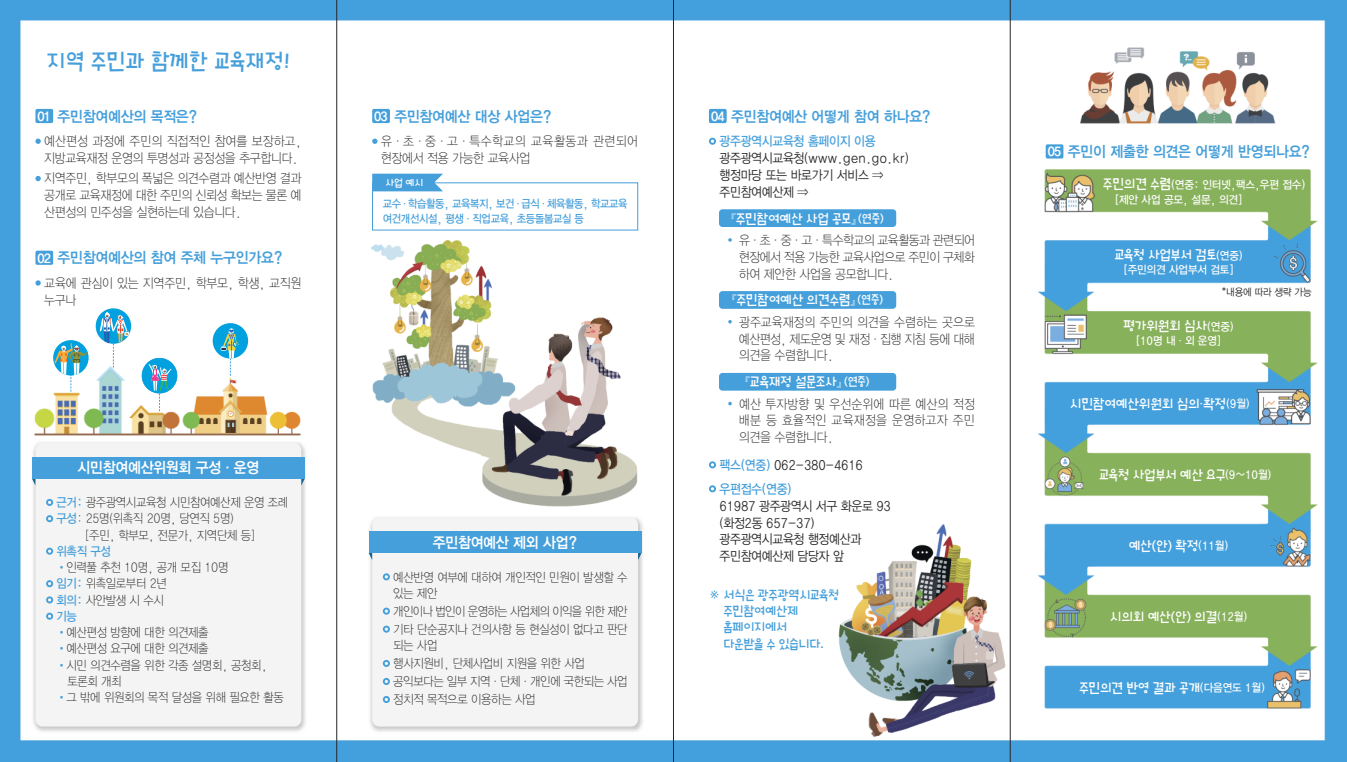
<style>
.page{position:relative;width:1347px;height:762px;background:#fff}
.page>*{position:absolute;margin:0;border:0;box-sizing:border-box;transform-origin:0 0}
.t1{font:21.25px "Hoon Junglebook R";color:#459fdb}
.t2{font:15px "YDVYGO Std 145";letter-spacing:-.015em;color:#459fdb;scale:.93 1}
.t3{font:15px "YDVYGO Std 145";letter-spacing:-.015em;color:#fff;scale:.93 1}
.t4{font:13.12px/16.9px "YDVYGO Std 115";letter-spacing:-.025em;color:#272627;text-align:justify;scale:.9 1}
.t5{font:13.12px "Hoon Junglebook R";letter-spacing:-.025em;color:#fff}
.t6{font:13.12px/16.9px "YDVYGO Std 125";letter-spacing:-.025em;color:#272627;scale:.9 1}
.t7{font:13.12px/16.9px "YDVYGO Std 115";letter-spacing:.045em;color:#272627;scale:.9 1}
.t8{font:13.12px "YDVYGO Std 135";letter-spacing:-.025em;color:#459fdb;scale:.9 1}
.t9{font:12.5px/16.2px "YDVYGO Std 115";letter-spacing:-.025em;color:#272627;scale:.9 1}
.t10{font:12.5px/18px "YDVYGO Std 115";letter-spacing:-.05em;color:#272627;scale:.9 1}
.t11{font:12.5px/16.2px "Hoon Junglebook R";letter-spacing:-.025em;color:#459fdb}
.t12{font:12.5px "YDVYGO Std 135";letter-spacing:-.025em;color:#459fdb;scale:.9 1}
.t13{font:11.25px/14.8px "YDVYGO Std 135";letter-spacing:-.015em;color:#fff;scale:.93 1}
.t14{font:11.25px/15px "YDVYGO Std 135";letter-spacing:-.025em;color:#459fdb;scale:.9 1}
.t15{font:10px "YDVYGO Std 125";letter-spacing:-.015em;color:#272627;scale:.93 1}
.t16{font:10px "Hoon Junglebook R";color:#fff}
.s1{font-size:12.5px;color:#fff}
.s2{font-family:"YDVYGO Std 135";color:#459fdb}
.s3{color:#459fdb}
.s4{font-size:11.25px}
.s5{font-family:"Hoon Junglebook R";font-size:13.12px}
.s6{font-family:"YDVYGO Std 135";font-size:11.25px}
</style>
<div class="page">
<img style="left:0;top:0;width:1346px;height:762px">
<img style="left:30px;top:439px;width:280px;height:297px">
<div style="left:35px;top:443px;width:266px;height:283px;background:#f4f4f4;border-radius:7px"></div>
<svg style="left:35px;top:139px;width:6px;height:5px"></svg>
<svg style="left:35px;top:176px;width:6px;height:5px"></svg>
<svg style="left:46px;top:499px;width:7px;height:7px"></svg>
<svg style="left:46px;top:515px;width:7px;height:7px"></svg>
<svg style="left:46px;top:548px;width:7px;height:7px"></svg>
<svg style="left:46px;top:580px;width:7px;height:7px"></svg>
<svg style="left:46px;top:596px;width:7px;height:7px"></svg>
<svg style="left:46px;top:613px;width:7px;height:7px"></svg>
<svg style="left:32px;top:478px;width:3px;height:7px"></svg>
<svg style="left:301px;top:478px;width:4px;height:7px"></svg>
<div style="left:32px;top:457px;width:273px;height:21px;background:#459fdb"></div>
<img style="left:367px;top:514px;width:280px;height:222px">
<div style="left:372px;top:517px;width:266px;height:209px;background:#f4f4f4;border-radius:7px"></div>
<svg style="left:383px;top:573px;width:7px;height:7px"></svg>
<svg style="left:383px;top:607px;width:7px;height:8px"></svg>
<svg style="left:383px;top:625px;width:7px;height:8px"></svg>
<svg style="left:383px;top:660px;width:7px;height:7px"></svg>
<svg style="left:383px;top:678px;width:7px;height:7px"></svg>
<svg style="left:383px;top:696px;width:7px;height:7px"></svg>
<svg style="left:369px;top:553px;width:3px;height:7px"></svg>
<svg style="left:638px;top:553px;width:3px;height:7px"></svg>
<div style="left:369px;top:531px;width:272px;height:22px;background:#459fdb"></div>
<div style="left:35px;top:109px;width:18px;height:14px;background:#459fdb;border-radius:2px"></div>
<svg style="left:372px;top:139px;width:5px;height:5px"></svg>
<div style="left:372px;top:109px;width:18px;height:14px;background:#459fdb;border-radius:2px"></div>
<svg style="left:709px;top:461px;width:7px;height:7px"></svg>
<svg style="left:709px;top:485px;width:7px;height:7px"></svg>
<svg style="left:728px;top:238px;width:4px;height:4px"></svg>
<svg style="left:709px;top:138px;width:7px;height:7px"></svg>
<div style="left:719px;top:291px;width:177px;height:18px;background:#459fdb;border-radius:4px"></div>
<div style="left:719px;top:209px;width:177px;height:18px;background:#459fdb;border-radius:4px"></div>
<div style="left:719px;top:373px;width:177px;height:18px;background:#459fdb;border-radius:4px"></div>
<svg style="left:728px;top:320px;width:4px;height:3px"></svg>
<svg style="left:728px;top:402px;width:4px;height:3px"></svg>
<div style="left:709px;top:109px;width:17px;height:14px;background:#459fdb;border-radius:2px"></div>
<svg style="left:35px;top:280px;width:6px;height:6px"></svg>
<div style="left:35px;top:251px;width:18px;height:14px;background:#459fdb;border-radius:2px"></div>
<div style="left:1045px;top:144px;width:18px;height:14px;background:#459fdb;border-radius:2px"></div>
<svg style="left:53px;top:340px;width:36px;height:35px"></svg>
<svg style="left:54px;top:343px;width:35px;height:49px"></svg>
<div style="left:96px;top:308px;width:35px;height:36px;background:#00a1de;border-radius:50%"></div>
<svg style="left:100px;top:312px;width:29px;height:56px"></svg>
<div style="left:142px;top:358px;width:35px;height:35px;background:#00a1de;border-radius:50%"></div>
<svg style="left:149px;top:364px;width:22px;height:47px"></svg>
<div style="left:213px;top:323px;width:35px;height:35px;background:#00a1de;border-radius:50%"></div>
<svg style="left:221px;top:328px;width:19px;height:48px"></svg>
<hr style="left:336px;top:0;width:1px;height:762px;background:#272627">
<hr style="left:673px;top:0;width:1px;height:762px;background:#272627">
<hr style="left:1010px;top:0;width:1px;height:762px;background:#272627">
<svg style="left:372px;top:174px;width:71px;height:17px"></svg>
<h1 class="t1" style="left:47px;top:51px;width:245px">지역 주민과 함께한 교육재정!</h1>
<p class="t2" style="left:37px;top:108px;width:174px"><span class="s1">01</span> 주민참여예산의 목적은?</p>
<p class="t4" style="left:44px;top:133px;width:287px">예산편성 과정에 주민의 직접적인 참여를 보장하고, 지방교육재정 운영의 투명성과 공정성을 추구합니다.</p>
<p class="t4" style="left:44px;top:171px;width:287px">지역주민, 학부모의 폭넓은 의견수렴과 예산반영 결과 공개로 교육재정에 대한 주민의 신뢰성 확보는 물론 예 산편성의 민주성을 실현하는데 있습니다.</p>
<p class="t2" style="left:37px;top:250px;width:265px"><span class="s1">02</span> 주민참여예산의 참여 주체 누구인가요?</p>
<p class="t4" style="left:44px;top:275px;width:287px">교육에 관심이 있는 지역주민, 학부모, 학생, 교직원 누구나</p>
<p class="t3" style="left:78px;top:460px;width:197px">시민참여예산위원회 구성·운영</p>
<p class="t9" style="left:57px;top:495px;width:259px"><span class="s2">근거:</span> 광주광역시교육청 시민참여예산제 운영 조례</p>
<p class="t9" style="left:57px;top:511px;width:198px"><span class="s2">구성</span>: 25명(위촉직 20명, 당연직 5명)</p>
<p class="t9" style="left:85px;top:527px;width:190px">[주민, 학부모, 전문가, 지역단체 등]</p>
<p class="t12" style="left:57px;top:545px;width:62px">위촉직 구성</p>
<p class="t9" style="left:56px;top:560px;width:193px"><span class="s3">•</span>인력풀 추천 10명, 공개 모집 10명 <span class="s2">임기:</span> 위촉일로부터 2년<br><span class="s2">회의:</span> 사안발생 시 수시</p>
<p class="t12" style="left:57px;top:610px;width:24px">기능</p>
<p class="t9" style="left:56px;top:625px;width:171px"><span class="s3">•</span>예산편성 방향에 대한 의견제출</p>
<p class="t9" style="left:56px;top:641px;width:171px"><span class="s3">•</span>예산편성 요구에 대한 의견제출</p>
<p class="t9" style="left:67px;top:657px;width:223px;text-indent:-11px"><span class="s3">•</span>시민 의견수렴을 위한 각종 설명회, 공청회, 토론회 개최</p>
<p class="t9" style="left:56px;top:690px;width:254px"><span class="s3">•</span>그 밖에 위원회의 목적 달성을 위해 필요한 활동</p>
<p class="t2" style="left:374px;top:108px;width:193px"><span class="s1">03</span> 주민참여예산 대상 사업은?</p>
<p class="t7" style="left:381px;top:133px;width:287px">유·초·중·고·특수학교의 교육활동과 관련되어 현장에서 적용 가능한 교육사업</p>
<p class="t16" style="left:385px;top:178px;width:39px">사업 예시</p>
<p class="t14" style="left:383px;top:197px;width:273px">교수·학습활동, 교육복지, 보건·급식·체육활동, 학교교육 여건개선시설, 평생·직업교육, 초등돌봄교실 등</p>
<p class="t3" style="left:433px;top:535px;width:157px">주민참여예산 제외 사업?</p>
<p class="t9" style="left:393px;top:569px;width:262px">예산반영 여부에 대하여 개인적인 민원이 발생할 수 있는 제안</p>
<p class="t10" style="left:393px;top:603px;width:262px">개인이나 법인이 운영하는 사업체의 이익을 위한 제안 기타 단순공지나 건의사항 등 현실성이 없다고 판단</p>
<p class="t9" style="left:393px;top:637px;width:262px;line-height:18px">되는 사업<br>행사지원비, 단체사업비 지원을 위한 사업 공익보다는 일부 지역·단체·개인에 국한되는 사업 정치적 목적으로 이용하는 사업</p>
<p class="t2" style="left:710px;top:108px;width:238px"><span class="s1">04</span> 주민참여예산 어떻게 참여 하나요?</p>
<p class="t8" style="left:719px;top:135px;width:175px">광주광역시교육청 홈페이지 이용</p>
<p class="t6" style="left:719px;top:150px;width:212px">광주광역시교육청(www.gen.go.kr) 행정마당 또는 바로가기 서비스 ⇒ 주민참여예산제 ⇒</p>
<p class="t4" style="left:739px;top:232px;width:264px">유·초·중·고·특수학교의 교육활동과 관련되어 현장에서 적용 가능한 교육사업으로 주민이 구체화 하여 제안한 사업을 공모합니다.</p>
<p class="t4" style="left:739px;top:314px;width:264px">광주교육재정의 주민의 의견을 수렴하는 곳으로 예산편성, 제도운영 및 재정·집행 지침 등에 대해 의견을 수렴합니다.</p>
<p class="t4" style="left:739px;top:396px;width:264px">예산 투자방향 및 우선순위에 따른 예산의 적정 배분 등 효율적인 교육재정을 운영하고자 주민 의견을 수렴합니다.</p>
<p class="t6" style="left:719px;top:457px;width:161px"><span class="s2">팩스(연중)</span> 062-380-4616</p>
<p class="t8" style="left:719px;top:482px;width:82px">우편접수(연중)</p>
<p class="t6" style="left:719px;top:498px;width:192px">61987 광주광역시 서구 화운로 93 (화정2동 657-37) 광주광역시교육청 행정예산과 주민참여예산제 담당자 앞</p>
<p class="t11" style="left:723px;top:587px;width:117px;text-indent:-15px">※ 서식은 광주광역시교육청 주민참여예산제 홈페이지에서<br>다운받을 수 있습니다.</p>
<p class="t5" style="left:731px;top:212px;width:154px">『주민참여예산 사업 공모』 <span class="s4">(연중)</span></p>
<p class="t5" style="left:732px;top:294px;width:153px">『주민참여예산 의견수렴』 <span class="s4">(연중)</span></p>
<p class="t5" style="left:745px;top:376px;width:125px">『교육재정 설문조사』 <span class="s4">(연중)</span></p>
<p class="t2" style="left:1047px;top:144px;width:284px"><span class="s1">05</span> 주민이 제출한 의견은 어떻게 반영되나요?</p>
<p class="t13" style="left:1115px;top:178px;width:206px;text-indent:-12px"><span class="s5">주민의견 수렴</span>(연중: 인터넷,팩스,우편 접수) [제안 사업 공모, 설문, 의견]</p>
<p class="t5" style="left:1114px;top:249px;width:130px">교육청 사업부서 검토<span class="s6">(연중)</span></p>
<p class="t13" style="left:1123px;top:263px;width:120px">[주민의견 사업부서 검토]</p>
<p class="t15" style="left:1221px;top:287px;width:98px">*내용에 따라 생략 가능</p>
<p class="t5" style="left:1123px;top:320px;width:112px">평가위원회 심사<span class="s6">(연중)</span></p>
<p class="t13" style="left:1136px;top:334px;width:93px">[10명 내·외 운영]</p>
<p class="t5" style="left:1070px;top:397px;width:181px">시민참여예산위원회 심의·확정<span class="s6">(9월)</span></p>
<p class="t5" style="left:1099px;top:468px;width:174px">교육청 사업부서 예산 요구<span class="s6">(9~10월)</span></p>
<p class="t5" style="left:1128px;top:539px;width:101px">예산(안) 확정<span class="s6">(11월)</span></p>
<p class="t5" style="left:1109px;top:610px;width:139px">시의회 예산(안) 의결<span class="s6">(12월)</span></p>
<p class="t5" style="left:1079px;top:681px;width:187px">주민의견 반영 결과 공개<span class="s6">(다음연도 1월)</span></p>
</div>
